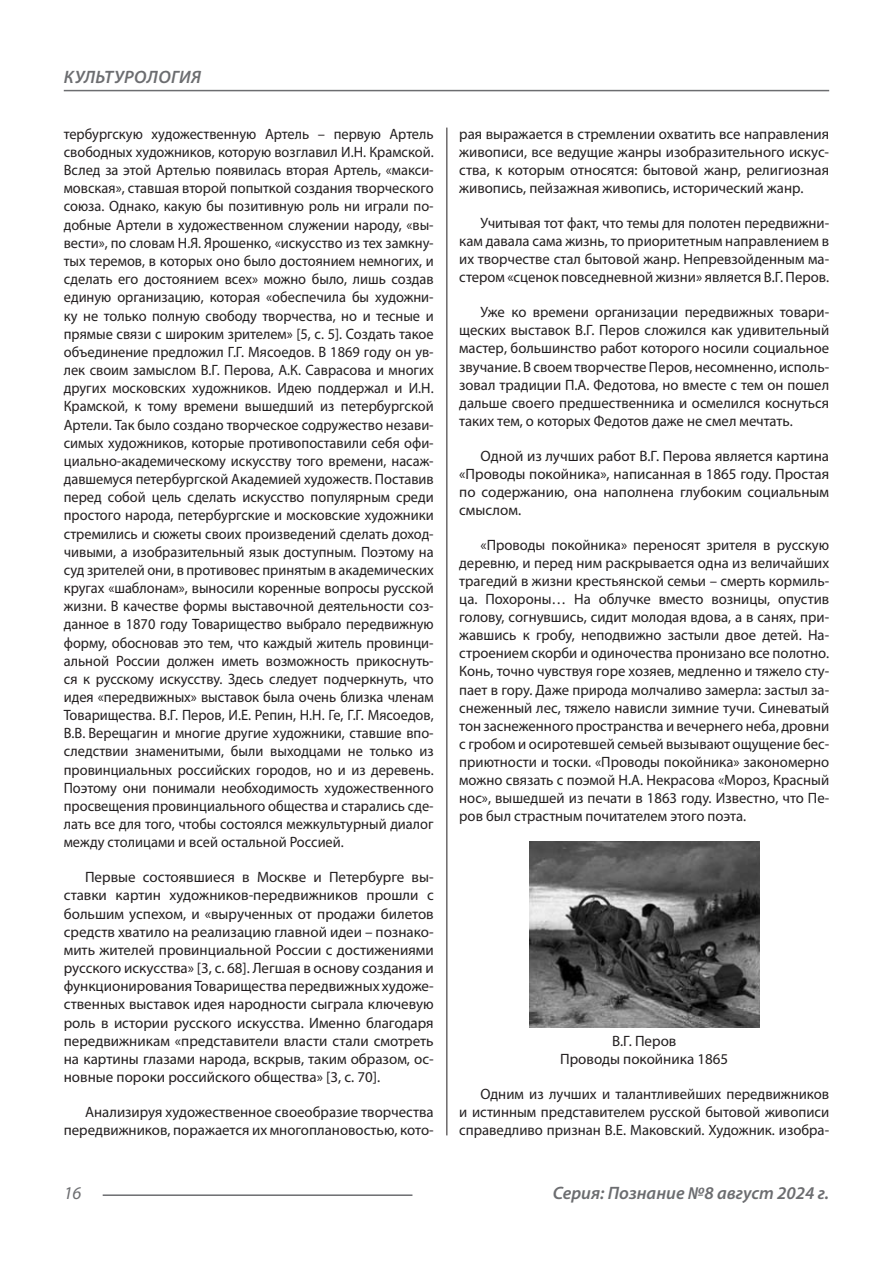
<style>
.page{position:relative;width:893px;height:1263px;background:#fff}
.page>*{position:absolute;margin:0;border:0;box-sizing:border-box;transform-origin:0 0}
.t1{font:italic 600 18px "Myriad Pro";color:#6c6d70}
.t2{font:italic 600 18px "Myriad Pro";letter-spacing:.02em;color:#6c6d70}
.t3{font:italic 18px "Myriad Pro";color:#6c6d70}
.Статья_текст{font:15px/18px "Myriad Pro";color:#231f20;text-align:justify}
.Статья_текст-2{font:15px/18.1px "Myriad Pro";color:#231f20;text-align:justify;scale:.96 1}
</style>
<div class="page">
<hr style="left:446px;top:128px;width:1px;height:1007px;background:#231f20">
<hr style="left:103px;top:1194px;width:309px;height:2px;background:#6c6d70">
<hr style="left:64px;top:90px;width:765px;height:1px;background:#6c6d70">
<img style="left:529px;top:841px;width:230px;height:186px">
<p class="t2" style="left:64px;top:66px;width:139px">КУЛЬТУРОЛОГИЯ</p>
<p class="Статья_текст-2" style="left:64px;top:124px;width:387px">тербургскую художественную Артель – первую Артель свободных художников, которую возглавил И.Н. Крамской.<br>Вслед за этой Артелью появилась вторая Артель, «макси&shy;мовская», ставшая второй попыткой создания творческого союза. Однако, какую бы позитивную роль ни играли по&shy;добные Артели в художественном служении народу, «вы&shy;вести», по словам Н.Я. Ярошенко, «искусство из тех замкну&shy;тых теремов, в которых оно было достоянием немногих, и сделать его достоянием всех» можно было, лишь создав единую организацию, которая «обеспечила бы художни&shy;ку не только полную свободу творчества, но и тесные и прямые связи с широким зрителем» [5, с. 5]. Создать такое объединение предложил Г.Г. Мясоедов. В 1869 году он ув&shy;лек своим замыслом В.Г. Перова, А.К. Саврасова и многих других московских художников. Идею поддержал и И.Н.<br>Крамской, к тому времени вышедший из петербургской Артели. Так было создано творческое содружество незави&shy;симых художников, которые противопоставили себя офи&shy;циально-академическому искусству того времени, насаж&shy;давшемуся петербургской Академией художеств. Поставив перед собой цель сделать искусство популярным среди простого народа, петербургские и московские художники стремились и сюжеты своих произведений сделать доход&shy;чивыми, а изобразительный язык доступным. Поэтому на суд зрителей они, в противовес принятым в академических кругах «шаблонам», выносили коренные вопросы русской жизни. В качестве формы выставочной деятельности соз&shy;данное в 1870 году Товарищество выбрало передвижную форму, обосновав это тем, что каждый житель провинци&shy;альной России должен иметь возможность прикоснуть&shy;ся к русскому искусству. Здесь следует подчеркнуть, что идея «передвижных» выставок была очень близка членам Товарищества. В.Г. Перов, И.Е. Репин, Н.Н. Ге, Г.Г. Мясоедов, В.В. Верещагин и многие другие художники, ставшие впо&shy;следствии знаменитыми, были выходцами не только из провинциальных российских городов, но и из деревень.<br>Поэтому они понимали необходимость художественного просвещения провинциального общества и старались сде&shy;лать все для того, чтобы состоялся межкультурный диалог между столицами и всей остальной Россией.</p>
<p class="Статья_текст" style="left:64px;top:868px;width:371px;text-indent:21px">Первые состоявшиеся в Москве и Петербурге вы&shy;ставки картин художников-передвижников прошли с большим успехом, и «вырученных от продажи билетов средств хватило на реализацию главной идеи – познако&shy;мить жителей провинциальной России с достижениями русского искусства» [3, с. 68]. Легшая в основу создания и функционирования Товарищества передвижных художе&shy;ственных выставок идея народности сыграла ключевую роль в истории русского искусства. Именно благодаря передвижникам «представители власти стали смотреть на картины глазами народа, вскрыв, таким образом, ос&shy;новные пороки российского общества» [3, с. 70].</p>
<p class="Статья_текст" style="left:64px;top:1103px;width:371px;text-align:right">Анализируя художественное своеобразие творчества передвижников, поражается их многоплановостью, кото-</p>
<p class="Статья_текст" style="left:459px;top:125px;width:371px">рая выражается в стремлении охватить все направления живописи, все ведущие жанры изобразительного искус&shy;ства, к которым относятся: бытовой жанр, религиозная живопись, пейзажная живопись, исторический жанр.</p>
<p class="Статья_текст" style="left:459px;top:214px;width:371px;text-indent:21px">Учитывая тот факт, что темы для полотен передвижни&shy;кам давала сама жизнь, то приоритетным направлением в их творчестве стал бытовой жанр. Непревзойденным ма&shy;стером «сценок повседневной жизни» является В.Г. Перов.</p>
<p class="Статья_текст" style="left:459px;top:303px;width:371px;text-indent:21px">Уже ко времени организации передвижных товари&shy;щеских выставок В.Г. Перов сложился как удивительный мастер, большинство работ которого носили социальное звучание. В своем творчестве Перов, несомненно, исполь&shy;зовал традиции П.А. Федотова, но вместе с тем он пошел дальше своего предшественника и осмелился коснуться таких тем, о которых Федотов даже не смел мечтать.</p>
<p class="Статья_текст" style="left:459px;top:446px;width:371px;text-indent:21px">Одной из лучших работ В.Г. Перова является картина «Проводы покойника», написанная в 1865 году. Простая по содержанию, она наполнена глубоким социальным смыслом.</p>
<p class="Статья_текст" style="left:459px;top:536px;width:371px;text-indent:21px">«Проводы покойника» переносят зрителя в русскую деревню, и перед ним раскрывается одна из величайших трагедий в жизни крестьянской семьи – смерть кормиль&shy;ца. Похороны… На облучке вместо возницы, опустив голову, согнувшись, сидит молодая вдова, а в санях, при&shy;жавшись к гробу, неподвижно застыли двое детей. На&shy;строением скорби и одиночества пронизано все полотно.<br>Конь, точно чувствуя горе хозяев, медленно и тяжело сту&shy;пает в гору. Даже природа молчаливо замерла: застыл за&shy;снеженный лес, тяжело нависли зимние тучи. Синеватый тон заснеженного пространства и вечернего неба, дровни с гробом и осиротевшей семьей вызывают ощущение бес&shy;приютности и тоски. «Проводы покойника» закономерно можно связать с поэмой Н.А. Некрасова «Мороз, Красный нос», вышедшей из печати в 1863 году. Известно, что Пе&shy;ров был страстным почитателем этого поэта.</p>
<p class="Статья_текст" style="left:612px;top:1031px;width:66px">В.Г. Перов</p>
<p class="Статья_текст" style="left:560px;top:1049px;width:170px">Проводы покойника 1865</p>
<p class="Статья_текст" style="left:459px;top:1084px;width:371px;text-indent:21px">Одним из лучших и талантливейших передвижников и истинным представителем русской бытовой живописи справедливо признан В.Е. Маковский. Художник. изобра-</p>
<p class="t3" style="left:64px;top:1182px;width:19px">16</p>
<p class="t1" style="left:553px;top:1182px;width:278px">Серия: Познание №8 август 2024 г.</p>
</div>
